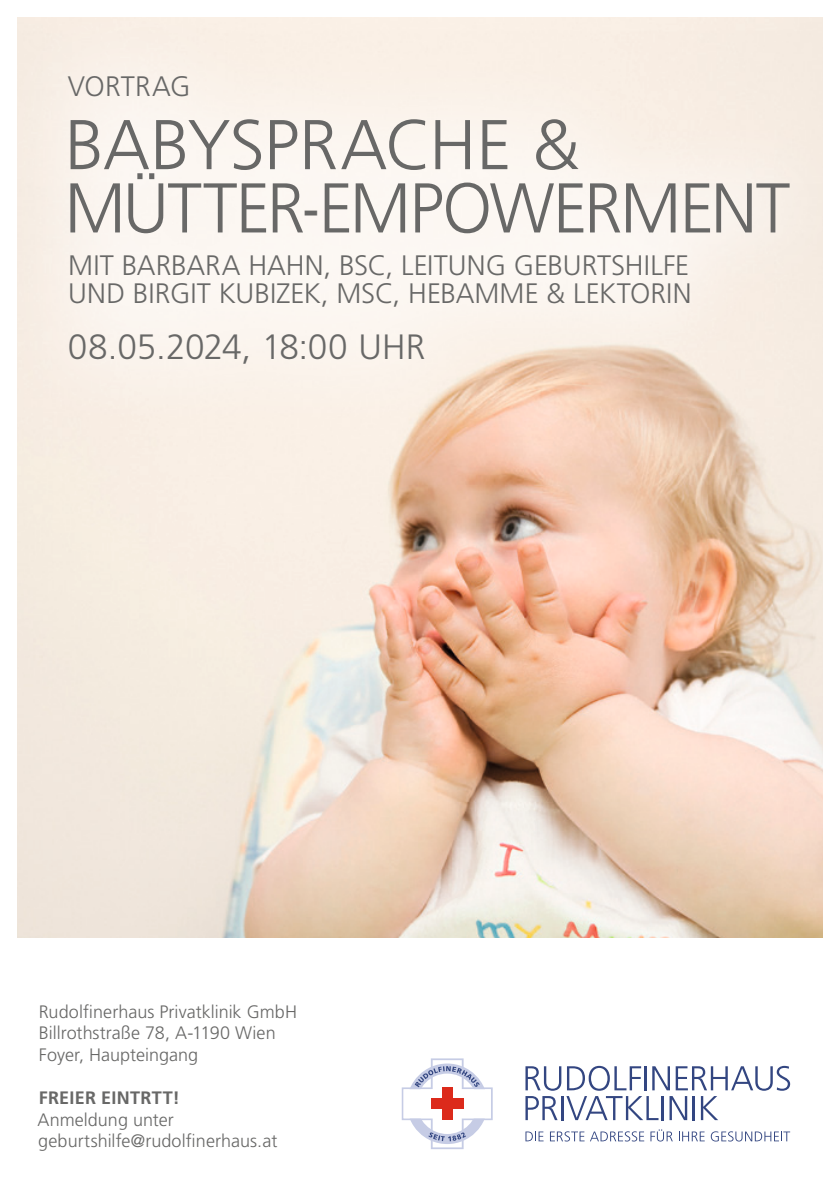
<style>
.page{position:relative;width:840px;height:1191px;background:#fff}
.page>*{position:absolute;margin:0;border:0;box-sizing:border-box;transform-origin:0 0}
.t1{font:300 70.2px/63.2px "Frutiger LT Std";letter-spacing:-.025em;color:#686867}
.t2{font:300 35.2px "Frutiger LT Std";letter-spacing:-.005em;color:#686867}
.t3{font:300 28.2px/28.2px "Frutiger LT Std";color:#686867}
.t4{font:300 18px/21.6px "Frutiger LT Std";color:#686867}
.t5{font:700 18px "Frutiger LT Std";letter-spacing:.015em;color:#686867}
</style>
<div class="page">
<img style="left:17px;top:435px;width:805px;height:503px">
<svg style="left:401px;top:1058px;width:91px;height:91px"></svg>
<div style="left:430px;top:1098px;width:33px;height:11px;background:#dc2a1b"></div>
<div style="left:441px;top:1087px;width:11px;height:33px;background:#dc2a1b"></div>
<svg style="left:525px;top:1065px;width:115px;height:25px"></svg>
<hr style="left:644px;top:1066px;width:2px;height:24px;background:#334681">
<svg style="left:652px;top:1066px;width:17px;height:24px"></svg>
<svg style="left:675px;top:1065px;width:114px;height:25px"></svg>
<svg style="left:525px;top:1131px;width:18px;height:10px"></svg>
<svg style="left:550px;top:1131px;width:93px;height:10px"></svg>
<svg style="left:650px;top:1129px;width:22px;height:12px"></svg>
<svg style="left:679px;top:1131px;width:25px;height:10px"></svg>
<svg style="left:710px;top:1131px;width:79px;height:10px"></svg>
<svg style="left:525px;top:1096px;width:32px;height:24px"></svg>
<hr style="left:560px;top:1096px;width:3px;height:24px;background:#334681">
<svg style="left:566px;top:1096px;width:92px;height:24px"></svg>
<hr style="left:661px;top:1096px;width:2px;height:24px;background:#334681">
<svg style="left:669px;top:1096px;width:17px;height:24px"></svg>
<hr style="left:692px;top:1096px;width:2px;height:24px;background:#334681">
<svg style="left:700px;top:1096px;width:17px;height:24px"></svg>
<div style="left:0;top:1px;width:839px;height:434px;background:#fff;opacity:.75"></div>
<h3 class="t3" style="left:68px;top:73px;width:124px">VORTRAG</h3>
<h1 class="t1" style="left:64px;top:114px;width:726px">BABYSPRACHE &amp;<br>MÜTTER-EMPOWERMENT</h1>
<h3 class="t3" style="left:68px;top:251px;width:624px">MIT BARBARA HAHN, BSC, LEITUNG GEBURTSHILFE<br>UND BIRGIT KUBIZEK, MSC, HEBAMME &amp; LEKTORIN</h3>
<h2 class="t2" style="left:68px;top:327px;width:359px">08.05.2024, 18:00 UHR</h2>
<p class="t4" style="left:39px;top:1001px;width:260px">Rudolfinerhaus Privatklinik GmbH<br>Billrothstraße 78, A-1190 Wien<br>Foyer, Haupteingang</p>
<p class="t5" style="left:39px;top:1087px;width:142px">FREIER EINTRTT!</p>
<p class="t4" style="left:37px;top:1109px;width:241px">Anmeldung unter geburtshilfe@rudolfinerhaus.at</p>
</div>
